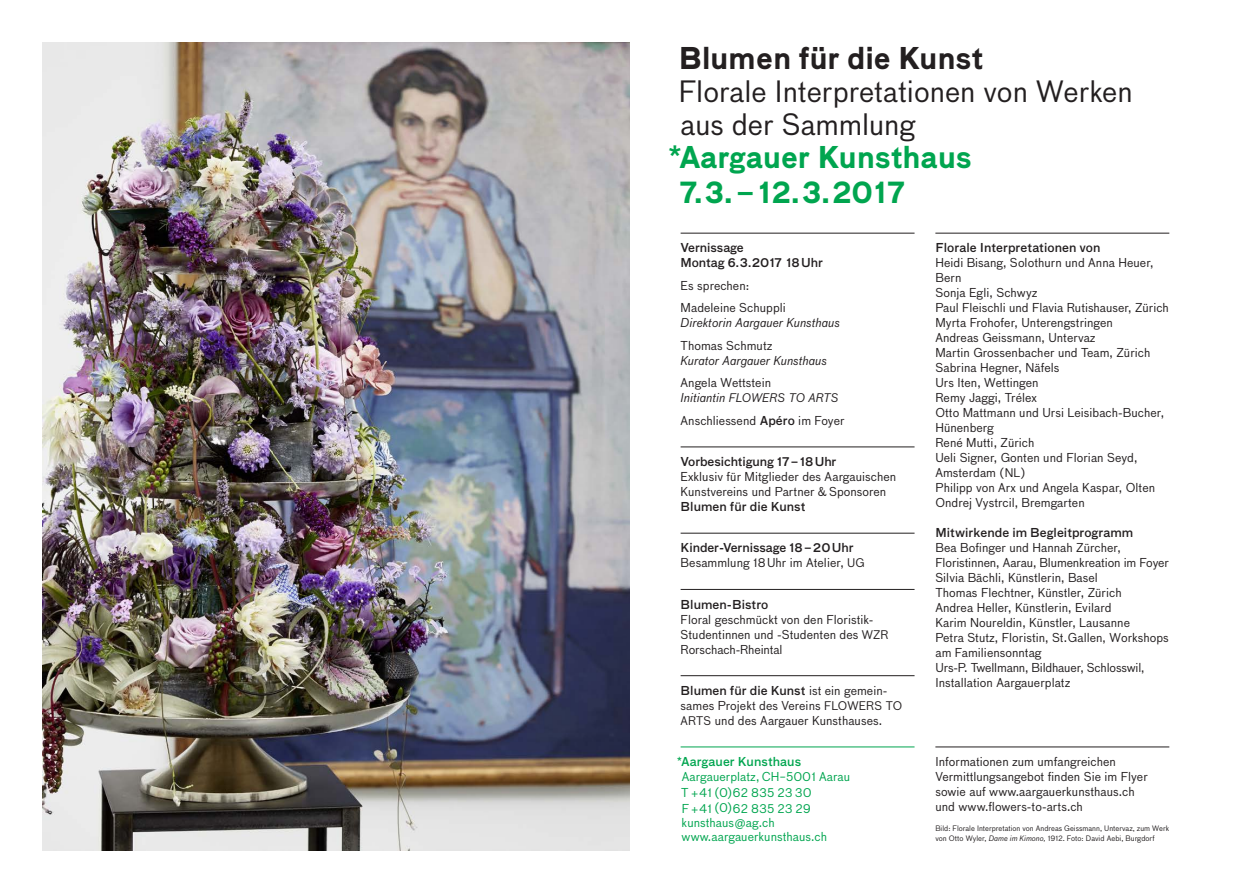
<style>
.page{position:relative;width:1259px;height:893px;background:#fff}
.page>*{position:absolute;margin:0;border:0;box-sizing:border-box;transform-origin:0 0}
.A__FLYER_Infos_8pt_1{font:600 29.25px "Bau Aarau";letter-spacing:.005em;color:#00a54f}
.A__FLYER_Infos_8pt_1-2{font:600 29.25px "Bau Aarau";letter-spacing:.005em;color:#231f20}
.A__FLYER_Infos_8pt_1-3{font:28.65px/33.8px "Bau Aarau";color:#231f20}
.A__EINLADUNG_S{font:12px/15px "Bau Aarau";letter-spacing:.005em;color:#231f20}
.A__EINLADUNG_S_LINE{font:12px/15px "Bau Aarau";letter-spacing:.005em;color:#231f20}
.A__EINLADUNG_S_LINE-2{font:500 12px/15px "Bau Aarau";letter-spacing:-.005em;color:#231f20}
.A__FLYER_Infos_8pt_1-4{font:12px "Bau Aarau";letter-spacing:.005em;color:#00a54f}
.A__EINLADUNG_S-2{font:italic 12px/15px "Bau Aarau";letter-spacing:.005em;color:#231f20}
.A__EINLADUNG_S-3{font:12px/15px "Bau Aarau";letter-spacing:-.015em;color:#231f20}
.A__EINLADUNG_S-4{font:500 12px "Bau Aarau";letter-spacing:.005em;color:#231f20}
.A__FLYER_Infos_8pt_1-5{font:500 12px "Bau Aarau";letter-spacing:.005em;color:#00a54f}
.A__EINLADUNG_S-5{font:italic 11.7px "Bau Aarau";letter-spacing:.01em;color:#231f20}
.A__EINLADUNG_S_LINE-3{font:7.35px/9.1px "Bau Aarau";letter-spacing:.005em;color:#231f20}
.s1{font-style:normal}
.s2{font-size:12px}
.s3{font-weight:500}
.s4{font-weight:400}
.s5{font-weight:400;font-size:11.7px}
.s6{font-size:11.7px}
.s7{font-style:italic}
</style>
<div class="page">
<img style="left:43px;top:43px;width:586px;height:807px">
<hr style="left:680px;top:747px;width:234px;height:1px;background:#00a54f">
<hr style="left:680px;top:233px;width:234px;height:1px;background:#231f20">
<hr style="left:680px;top:447px;width:234px;height:1px;background:#231f20">
<hr style="left:680px;top:533px;width:234px;height:1px;background:#231f20">
<hr style="left:680px;top:589px;width:234px;height:1px;background:#231f20">
<hr style="left:680px;top:675px;width:234px;height:1px;background:#231f20">
<hr style="left:935px;top:233px;width:234px;height:1px;background:#231f20">
<hr style="left:935px;top:747px;width:234px;height:1px;background:#231f20">
<p class="A__FLYER_Infos_8pt_1-2" style="left:678px;top:40px;width:306px">Blumen für die Kunst</p>
<p class="A__FLYER_Infos_8pt_1-3" style="left:678px;top:74px;width:455px">Florale Interpretationen von Werken aus der Sammlung</p>
<p class="A__FLYER_Infos_8pt_1" style="left:668px;top:140px;width:305px">*Aargauer Kunsthaus</p>
<p class="A__FLYER_Infos_8pt_1" style="left:679px;top:174px;width:227px">7.3.–12.3.2017</p>
<p class="A__EINLADUNG_S_LINE-2" style="left:680px;top:240px;width:144px">Vernissage<br>Montag 6.3.2017 18Uhr</p>
<p class="A__EINLADUNG_S" style="left:680px;top:278px;width:70px">Es sprechen:</p>
<p class="A__EINLADUNG_S-2" style="left:680px;top:300px;width:161px"><span class="s1">Madeleine Schuppli<br></span>Direktorin Aargauer Kunsthaus</p>
<p class="A__EINLADUNG_S-2" style="left:680px;top:338px;width:148px"><span class="s1">Thomas Schmutz<br></span>Kurator Aargauer Kunsthaus</p>
<p class="A__EINLADUNG_S" style="left:680px;top:375px;width:92px">Angela Wettstein</p>
<p class="A__EINLADUNG_S-5" style="left:680px;top:391px;width:159px"><span class="s2">Initiantin</span> FLOWERS TO ARTS</p>
<p class="A__EINLADUNG_S" style="left:680px;top:413px;width:165px">Anschliessend <span class="s3">Apéro</span> im Foyer</p>
<p class="A__EINLADUNG_S_LINE" style="left:680px;top:454px;width:217px"><span class="s3">Vorbesichtigung 17–18Uhr<br></span>Exklusiv für Mitglieder des Aargauischen<br>Kunstvereins und Partner &amp; Sponsoren<br><span class="s3">Blumen für die Kunst</span></p>
<p class="A__EINLADUNG_S_LINE-2" style="left:680px;top:540px;width:186px">Kinder-Vernissage 18–20Uhr<br><span class="s4">Besammlung 18Uhr im Atelier,</span> <span class="s5">UG</span></p>
<p class="A__EINLADUNG_S_LINE" style="left:680px;top:597px;width:209px"><span class="s3">Blumen-Bistro<br></span>Floral geschmückt von den Floristik-<br>Studentinnen und -Studenten des <span class="s6">WZR<br></span>Rorschach-Rheintal</p>
<p class="A__EINLADUNG_S_LINE" style="left:680px;top:683px;width:223px"><span class="s3">Blumen für die Kunst</span> ist ein gemein&shy;sames Projekt des Vereins <span class="s6">FLOWERS TO<br>ARTS</span> und des Aargauer Kunsthauses.</p>
<p class="A__FLYER_Infos_8pt_1-5" style="left:677px;top:754px;width:126px">*Aargauer Kunsthaus</p>
<p class="A__FLYER_Infos_8pt_1-4" style="left:682px;top:770px;width:170px">Aargauerplatz, CH–5001 Aarau</p>
<p class="A__FLYER_Infos_8pt_1-4" style="left:681px;top:785px;width:132px">T +41 (0)62 835 23 30</p>
<p class="A__FLYER_Infos_8pt_1-4" style="left:681px;top:801px;width:130px">F +41 (0)62 835 23 29</p>
<p class="A__FLYER_Infos_8pt_1-4" style="left:681px;top:816px;width:94px">kunsthaus@ag.ch</p>
<p class="A__FLYER_Infos_8pt_1-4" style="left:681px;top:830px;width:147px">www.aargauerkunsthaus.ch</p>
<p class="A__EINLADUNG_S_LINE-2" style="left:935px;top:240px;width:167px">Florale Interpretationen von</p>
<p class="A__EINLADUNG_S" style="left:935px;top:255px;width:220px">Heidi Bisang, Solothurn und Anna Heuer,<br>Bern</p>
<p class="A__EINLADUNG_S" style="left:935px;top:285px;width:104px">Sonja Egli, Schwyz</p>
<p class="A__EINLADUNG_S" style="left:935px;top:300px;width:235px">Paul Fleischli und Flavia Rutishauser, Zürich</p>
<p class="A__EINLADUNG_S" style="left:935px;top:315px;width:179px">Myrta Frohofer, Unterengstringen</p>
<p class="A__EINLADUNG_S" style="left:935px;top:330px;width:162px">Andreas Geissmann, Untervaz</p>
<p class="A__EINLADUNG_S" style="left:935px;top:345px;width:216px">Martin Grossenbacher und Team, Zürich</p>
<p class="A__EINLADUNG_S" style="left:935px;top:360px;width:126px">Sabrina Hegner, Näfels</p>
<p class="A__EINLADUNG_S" style="left:935px;top:375px;width:105px">Urs Iten, Wettingen</p>
<p class="A__EINLADUNG_S" style="left:935px;top:390px;width:103px">Remy Jaggi, Trélex</p>
<p class="A__EINLADUNG_S" style="left:935px;top:405px;width:230px">Otto Mattmann und Ursi Leisibach-Bucher,<br>Hünenberg</p>
<p class="A__EINLADUNG_S" style="left:935px;top:435px;width:101px">René Mutti, Zürich</p>
<p class="A__EINLADUNG_S" style="left:935px;top:450px;width:203px">Ueli Signer, Gonten und Florian Seyd,<br>Amsterdam <span class="s6">(NL)</span></p>
<p class="A__EINLADUNG_S" style="left:935px;top:480px;width:221px">Philipp von Arx und Angela Kaspar, Olten</p>
<p class="A__EINLADUNG_S" style="left:935px;top:495px;width:151px">Ondrej Vystrcil, Bremgarten</p>
<p class="A__EINLADUNG_S-4" style="left:935px;top:526px;width:199px">Mitwirkende im Begleitprogramm</p>
<p class="A__EINLADUNG_S" style="left:935px;top:540px;width:235px">Bea Bofinger und Hannah Zürcher,<br>Floristinnen, Aarau, Blumenkreation im Foyer</p>
<p class="A__EINLADUNG_S" style="left:935px;top:570px;width:164px">Silvia Bächli, Künstlerin, Basel</p>
<p class="A__EINLADUNG_S" style="left:935px;top:585px;width:188px">Thomas Flechtner, Künstler, Zürich</p>
<p class="A__EINLADUNG_S" style="left:935px;top:600px;width:178px">Andrea Heller, Künstlerin, Evilard</p>
<p class="A__EINLADUNG_S" style="left:935px;top:615px;width:196px">Karim Noureldin, Künstler, Lausanne</p>
<p class="A__EINLADUNG_S" style="left:935px;top:630px;width:235px">Petra Stutz, Floristin, St.Gallen<span class="s6">,</span> Workshops am Familiensonntag</p>
<p class="A__EINLADUNG_S-3" style="left:935px;top:660px;width:210px">Urs-P. Twellmann, Bildhauer, Schlosswil<span class="s6">,<br></span>Installation Aargauerplatz</p>
<p class="A__EINLADUNG_S_LINE" style="left:935px;top:754px;width:214px">Informationen zum umfangreichen Vermittlungsangebot finden Sie im Flyer sowie auf www.aargauerkunsthaus.ch und www.flowers-to-arts.ch</p>
<p class="A__EINLADUNG_S_LINE-3" style="left:935px;top:824px;width:235px">Bild: Florale Interpretation von Andreas Geissmann, Untervaz, zum Werk von Otto Wyler, <span class="s7">Dame im Kimono,</span> 1912. Foto: David Aebi, Burgdorf</p>
</div>
